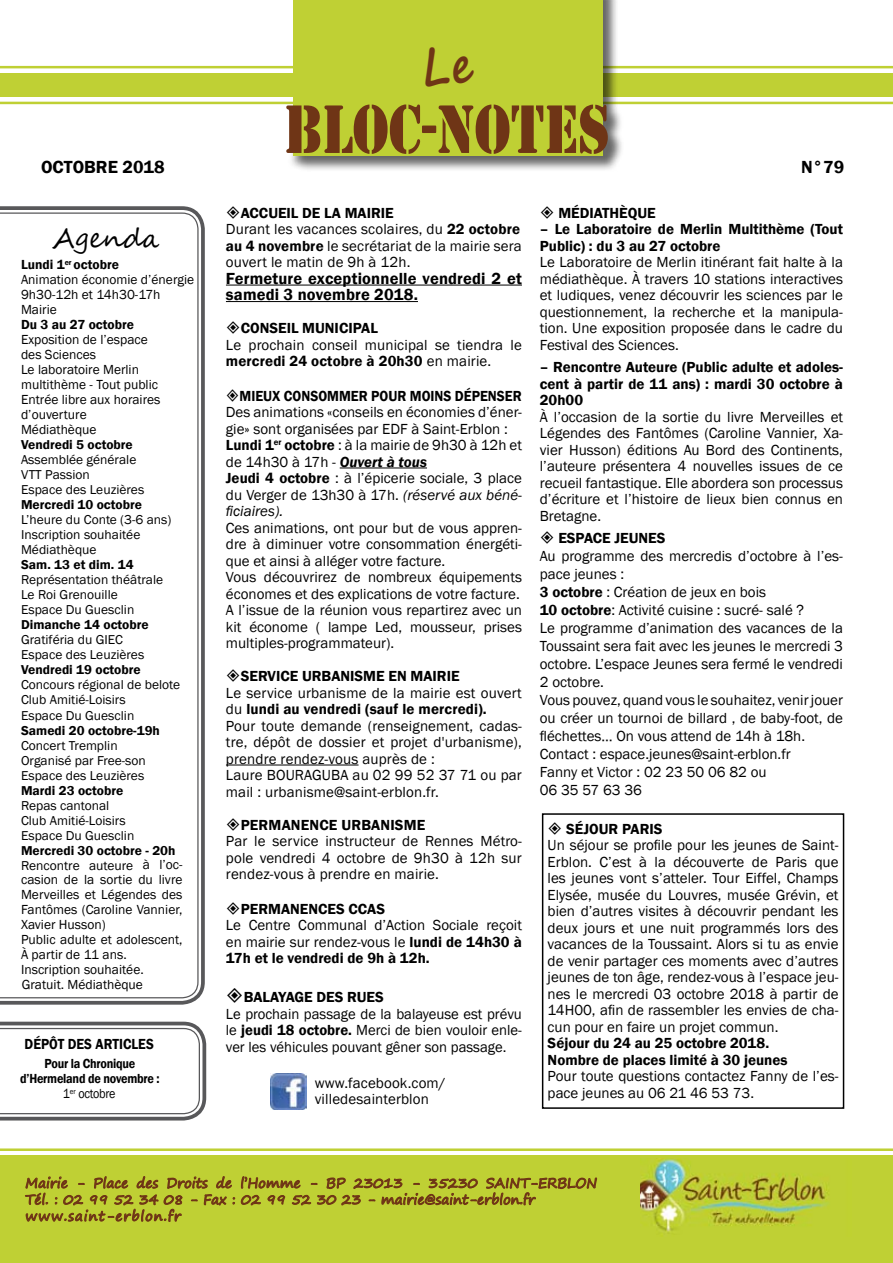
<style>
.page{position:relative;width:893px;height:1263px;background:#fff}
.page>*{position:absolute;margin:0;border:0;box-sizing:border-box;transform-origin:0 0}
.t1{font:71.25px "Stencil";color:#6f3516;scale:.8 1}
.t2{font:700 52.5px "Segoe Script";color:#6f3516;scale:.8 1}
.t3{font:27px "Segoe Script";color:#000}
.t4{font:600 18px "Franklin Gothic";color:#000}
.t5{font:600 16.5px/16.5px "Franklin Gothic";letter-spacing:.01em;color:#000}
.t6{font:15px/16.5px "Franklin Gothic";color:#000}
.t7{font:600 15px/16.5px "Franklin Gothic";color:#000}
.t8{font:600 15px "Franklin Gothic";color:#000;scale:.92 1}
.t9{font:600 15px "Franklin Gothic";color:#000;scale:.9 1}
.t10{font:13.5px/15px "Franklin Gothic";color:#000}
.t11{font:13.5px/16.5px "Segoe Print";color:#6f3516}
.t12{font:600 13.5px/15px "Franklin Gothic";letter-spacing:-.02em;color:#000;text-align:center;scale:.9 1}
.t13{font:600 13.5px "Franklin Gothic";color:#000}
.t14{font:13.2px/15px "Franklin Gothic";color:#000}
.t15{font:600 13.2px/15px "Franklin Gothic";color:#000}
.s1{font-weight:600}
.s2{font-weight:600;font-style:italic}
.s3{font-style:italic}
.s4{font-weight:400}
.s5{font-weight:400;font-size:13.5px}
</style>
<div class="page">
<svg style="left:0;top:65px;width:286px;height:40px"></svg>
<div style="left:286px;top:0;width:607px;height:203px;background:#000;opacity:.6"></div>
<div style="left:294px;top:0;width:309px;height:155px;background:#bfd034"></div>
<svg style="left:0;top:1148px;width:893px;height:115px;background:#c3d341"></svg>
<svg style="left:241px;top:1171px;width:356px;height:42px;background:#b0b32e"></svg>
<svg style="left:25px;top:1171px;width:210px;height:59px;background:#b0b42e"></svg>
<img style="left:641px;top:1158px;width:210px;height:79px">
<svg style="left:0;top:206px;width:205px;height:799px"></svg>
<svg style="left:0;top:212px;width:199px;height:786px"></svg>
<hr style="left:226px;top:285px;width:296px;height:1px;background:#000">
<hr style="left:226px;top:301px;width:192px;height:1px;background:#000">
<hr style="left:340px;top:468px;width:87px;height:1px;background:#000">
<hr style="left:226px;top:765px;width:133px;height:1px;background:#000">
<svg style="left:0;top:1022px;width:206px;height:98px"></svg>
<img style="left:270px;top:1074px;width:36px;height:36px">
<div style="left:542px;top:813px;width:302px;height:296px;border:2px solid #000"></div>
<h2 class="t2" style="left:422px;top:23px;width:65px">Le</h2>
<h1 class="t1" style="left:284px;top:88px;width:409px">BLOC-NOTES</h1>
<p class="t4" style="left:41px;top:156px;width:125px">OCTOBRE 2018</p>
<p class="t4" style="left:801px;top:156px;width:45px">N°79</p>
<p class="t6" style="left:226px;top:205px;width:297px;text-indent:15px"><span class="s1">ACCUEIL DE LA MAIRIE<br></span>Durant les vacances scolaires, du <span class="s1">22 octobre au 4 novembre</span> le secrétariat de la mairie sera ouvert le matin de 9h à 12h.</p>
<p class="t5" style="left:226px;top:270px;width:298px">Fermeture exceptionnelle vendredi 2 et samedi 3 novembre 2018.</p>
<p class="t7" style="left:241px;top:320px;width:139px">CONSEIL MUNICIPAL</p>
<p class="t6" style="left:226px;top:337px;width:297px">Le prochain conseil municipal se tiendra le <span class="s1">mercredi 24 octobre à 20h30</span> en mairie.</p>
<p class="t8" style="left:240px;top:387px;width:308px">MIEUX CONSOMMER POUR MOINS DÉPENSER</p>
<p class="t6" style="left:226px;top:404px;width:298px">Des animations «conseils en économies d’éner&shy;gie» sont organisées par EDF à Saint-Erblon :<br><span class="s1">Lundi 1</span><sup>er</sup> <span class="s1">octobre</span> : à la mairie de 9h30 à 12h et de 14h30 à 17h - <span class="s2">Ouvert à tous<br></span><span class="s1">Jeudi 4 octobre</span> : à l’épicerie sociale, 3 place du Verger de 13h30 à 17h. <span class="s3">(réservé aux béné&shy;ficiaires).</span></p>
<p class="t6" style="left:226px;top:520px;width:298px">Ces animations, ont pour but de vous appren&shy;dre à diminuer votre consommation énergéti&shy;que et ainsi à alléger votre facture.<br>Vous découvrirez de nombreux équipements économes et des explications de votre facture.<br>A l’issue de la réunion vous repartirez avec un kit économe ( lampe Led, mousseur, prises multiples-programmateur).</p>
<p class="t7" style="left:241px;top:668px;width:220px">SERVICE URBANISME EN MAIRIE</p>
<p class="t6" style="left:226px;top:685px;width:297px">Le service urbanisme de la mairie est ouvert du <span class="s1">lundi au vendredi (sauf le mercredi).<br></span>Pour toute demande (renseignement, cadas&shy;tre, dépôt de dossier et projet d'urbanisme), prendre rendez-vous auprès de :<br>Laure BOURAGUBA au 02 99 52 37 71 ou par mail : urbanisme@saint-erblon.fr.</p>
<p class="t7" style="left:241px;top:817px;width:186px">PERMANENCE URBANISME</p>
<p class="t6" style="left:226px;top:833px;width:298px;text-align:justify">Par le service instructeur de Rennes Métro&shy;pole vendredi 4 octobre de 9h30 à 12h sur rendez-vous à prendre en mairie.</p>
<p class="t7" style="left:241px;top:901px;width:146px">PERMANENCES CCAS</p>
<p class="t6" style="left:226px;top:917px;width:298px;text-align:justify">Le Centre Communal d’Action Sociale reçoit en mairie sur rendez-vous le <span class="s1">lundi de 14h30 à 17h et le vendredi de 9h à 12h.</span></p>
<p class="t7" style="left:244px;top:989px;width:142px">BALAYAGE DES RUES</p>
<p class="t6" style="left:226px;top:1006px;width:298px">Le prochain passage de la balayeuse est prévu le <span class="s1">jeudi 18 octobre.</span> Merci de bien vouloir enle-</p>
<p class="t9" style="left:25px;top:1034px;width:145px">DÉPÔT DES ARTICLES</p>
<p class="t6" style="left:226px;top:1039px;width:282px">ver les véhicules pouvant gêner son passage.</p>
<p class="t12" style="left:20px;top:1056px;width:156px">Pour la Chronique d’Hermeland de novembre :<br><span class="s4">1</span><sup>er</sup> <span class="s4">octobre</span></p>
<p class="t7" style="left:558px;top:205px;width:99px">MÉDIATHÈQUE</p>
<p class="t7" style="left:540px;top:221px;width:305px">– Le Laboratoire de Merlin Multithème (Tout<br>Public) : du 3 au 27 octobre</p>
<p class="t6" style="left:540px;top:254px;width:305px;text-align:justify">Le Laboratoire de Merlin itinérant fait halte à la médiathèque. À travers 10 stations interactives et ludiques, venez découvrir les sciences par le questionnement, la recherche et la manipula&shy;tion. Une exposition proposée dans le cadre du Festival des Sciences.</p>
<p class="t7" style="left:540px;top:359px;width:305px;text-align:justify">– Rencontre Auteure (Public adulte et adoles&shy;cent à partir de 11 ans) : mardi 30 octobre à 20h00</p>
<p class="t6" style="left:540px;top:409px;width:305px;text-align:justify">À l’occasion de la sortie du livre Merveilles et Légendes des Fantômes (Caroline Vannier, Xa&shy;vier Husson) éditions Au Bord des Continents, l’auteure présentera 4 nouvelles issues de ce recueil fantastique. Elle abordera son processus d’écriture et l’histoire de lieux bien connus en Bretagne.</p>
<p class="t7" style="left:558px;top:530px;width:109px">ESPACE JEUNES</p>
<p class="t6" style="left:540px;top:548px;width:305px;line-height:18px">Au programme des mercredis d’octobre à l’es&shy;pace jeunes :<br><span class="s1">3 octobre</span> : Création de jeux en bois<br><span class="s1">10 octobre</span>: Activité cuisine : sucré- salé ?<br>Le programme d’animation des vacances de la Toussaint sera fait avec les jeunes le mercredi 3 octobre. L’espace Jeunes sera fermé le vendredi 2 octobre.<br>Vous pouvez, quand vous le souhaitez, venir jouer ou créer un tournoi de billard , de baby-foot, de fléchettes… On vous attend de 14h à 18h.<br>Contact : espace.jeunes@saint-erblon.fr<br>Fanny et Victor : 02 23 50 06 82 ou<br>06 35 57 63 36</p>
<h3 class="t3" style="left:52px;top:217px;width:108px">Agenda</h3>
<p class="t10" style="left:21px;top:258px;width:175px"><span class="s1">Lundi 1</span><sup>er</sup> <span class="s1">octobre<br></span>Animation économie d’énergie<br>9h30-12h et 14h30-17h<br>Mairie</p>
<p class="t13" style="left:21px;top:317px;width:114px">Du 3 au 27 octobre</p>
<p class="t10" style="left:21px;top:333px;width:141px">Exposition de l’espace des Sciences<br>Le laboratoire Merlin multithème - Tout public<br>Entrée libre aux horaires d’ouverture<br>Médiathèque</p>
<p class="t15" style="left:21px;top:438px;width:113px">Vendredi 5 octobre</p>
<p class="t14" style="left:21px;top:453px;width:125px">Assemblée générale<br>VTT Passion<br>Espace des Leuzières</p>
<p class="t15" style="left:21px;top:498px;width:122px">Mercredi 10 octobre</p>
<p class="t14" style="left:21px;top:513px;width:152px">L’heure du Conte (3-6 ans)<br>Inscription souhaitée<br>Médiathèque</p>
<p class="t15" style="left:21px;top:558px;width:114px">Sam. 13 et dim. 14</p>
<p class="t14" style="left:21px;top:573px;width:144px">Représentation théâtrale<br>Le Roi Grenouille<br>Espace Du Guesclin</p>
<p class="t15" style="left:21px;top:618px;width:129px">Dimanche 14 octobre</p>
<p class="t14" style="left:21px;top:633px;width:125px">Gratiféria du GIEC<br>Espace des Leuzières</p>
<p class="t15" style="left:21px;top:663px;width:121px">Vendredi 19 octobre</p>
<p class="t14" style="left:21px;top:678px;width:160px">Concours régional de belote<br>Club Amitié-Loisirs<br>Espace Du Guesclin</p>
<p class="t15" style="left:21px;top:723px;width:140px">Samedi 20 octobre-19h</p>
<p class="t14" style="left:21px;top:738px;width:126px">Concert Tremplin<br>Organisé par Free-son<br>Espace des Leuzières</p>
<p class="t15" style="left:21px;top:783px;width:104px">Mardi 23 octobre</p>
<p class="t14" style="left:21px;top:798px;width:115px">Repas cantonal<br>Club Amitié-Loisirs<br>Espace Du Guesclin</p>
<p class="t15" style="left:21px;top:843px;width:163px">Mercredi 30 octobre - 20h<br><span class="s4">Rencontre auteure</span> <span class="s5">à l’oc-</span></p>
<p class="t10" style="left:21px;top:873px;width:163px">casion de la sortie du livre<br>Merveilles et Légendes des<br>Fantômes (Caroline Vannier,<br>Xavier Husson)<br>Public adulte et adolescent,<br>À partir de 11 ans.<br>Inscription souhaitée.<br>Gratuit. Médiathèque</p>
<p class="t7" style="left:566px;top:820px;width:98px">SÉJOUR PARIS</p>
<p class="t6" style="left:548px;top:837px;width:292px;text-align:justify">Un séjour se profile pour les jeunes de Saint-Erblon. C’est à la découverte de Paris que les jeunes vont s’atteler. Tour Eiffel, Champs Elysée, musée du Louvres, musée Grévin, et bien d’autres visites à découvrir pendant les deux jours et une nuit programmés lors des vacances de la Toussaint. Alors si tu as envie de venir partager ces moments avec d’autres jeunes de ton âge, rendez-vous à l’espace jeu&shy;nes le mercredi 03 octobre 2018 à partir de 14H00, afin de rassembler les envies de cha&shy;cun pour en faire un projet commun.</p>
<p class="t7" style="left:548px;top:1035px;width:241px">Séjour du 24 au 25 octobre 2018.<br>Nombre de places limité à 30 jeunes</p>
<p class="t6" style="left:548px;top:1068px;width:292px">Pour toute questions contactez Fanny de l’es&shy;pace jeunes au 06 21 46 53 73.</p>
<p class="t6" style="left:315px;top:1075px;width:133px">www.facebook.com/ villedesainterblon</p>
<p class="t11" style="left:25px;top:1174px;width:573px">Mairie - Place des Droits de l’Homme - BP 23013 - 35230 SAINT-ERBLON<br>Tél. : 02 99 52 34 08 - Fax : 02 99 52 30 23 - mairie@saint-erblon.fr www.saint-erblon.fr</p>
</div>
